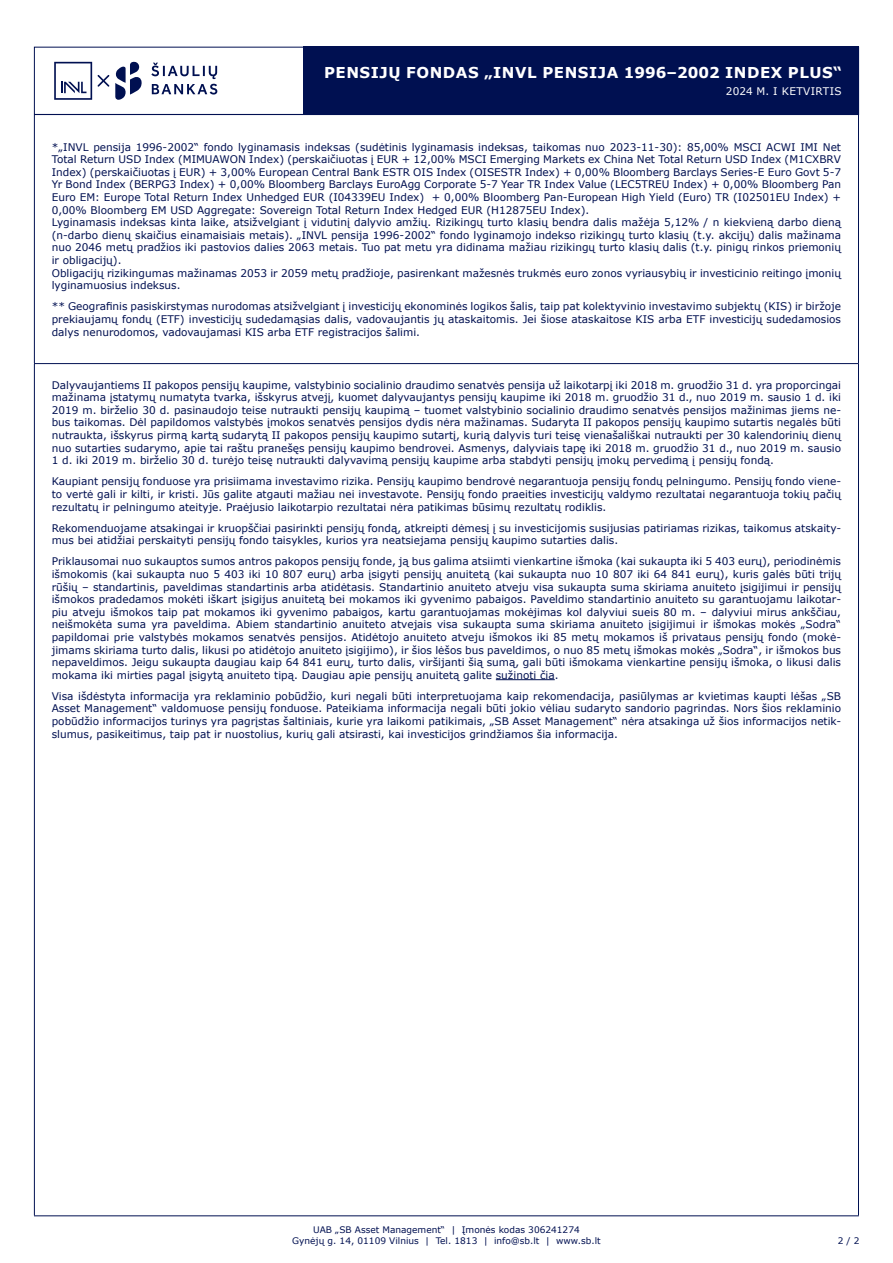
<style>
.page{position:relative;width:893px;height:1263px;background:#fff}
.page>*{position:absolute;margin:0;border:0;box-sizing:border-box;transform-origin:0 0}
.t1{font:700 15px "Verdana";letter-spacing:.035em;color:#fff}
.text{font:10.5px/12.6px "Verdana";color:#001051;text-align:justify}
.t2{font:10.5px "Verdana";letter-spacing:.035em;color:#fff}
.t3{font:9px/10.8px "Verdana";color:#001051;text-align:center}
</style>
<div class="page">
<svg style="left:34px;top:46px;width:825px;height:68px"></svg>
<div style="left:303px;top:47px;width:556px;height:68px;background:#001051"></div>
<svg style="left:54px;top:62px;width:38px;height:38px"></svg>
<svg style="left:98px;top:75px;width:11px;height:12px"></svg>
<svg style="left:151px;top:63px;width:66px;height:32px"></svg>
<svg style="left:115px;top:62px;width:27px;height:38px"></svg>
<hr style="left:34px;top:114px;width:825px;height:1px;background:#001051">
<hr style="left:34px;top:115px;width:1px;height:248px;background:#001051">
<hr style="left:858px;top:115px;width:1px;height:248px;background:#001051">
<hr style="left:34px;top:363px;width:825px;height:1px;background:#001051">
<hr style="left:34px;top:364px;width:1px;height:851px;background:#001051">
<hr style="left:858px;top:364px;width:1px;height:851px;background:#001051">
<hr style="left:34px;top:1215px;width:825px;height:1px;background:#001051">
<hr style="left:496px;top:679px;width:59px;height:1px;background:#001051">
<h1 class="t1" style="left:324px;top:62px;width:519px">PENSIJŲ FONDAS „INVL PENSIJA 1996–2002 INDEX PLUS“</h1>
<p class="t2" style="left:726px;top:84px;width:117px">2024 M. I KETVIRTIS</p>
<p class="text" style="left:52px;top:140px;width:791px">*„INVL pensija 1996-2002“ fondo lyginamasis indeksas (sudėtinis lyginamasis indeksas, taikomas nuo 2023-11-30): 85,00% MSCI ACWI IMI Net Total Return USD Index (MIMUAWON Index) (perskaičiuotas į EUR + 12,00% MSCI Emerging Markets ex China Net Total Return USD Index (M1CXBRV Index) (perskaičiuotas į EUR) + 3,00% European Central Bank ESTR OIS Index (OISESTR Index) + 0,00% Bloomberg Barclays Series-E Euro Govt 5-7<br>Yr Bond Index (BERPG3 Index) + 0,00% Bloomberg Barclays EuroAgg Corporate 5-7 Year TR Index Value (LEC5TREU Index) + 0,00% Bloomberg Pan Euro EM: Europe Total Return Index Unhedged EUR (I04339EU Index) + 0,00% Bloomberg Pan-European High Yield (Euro) TR (I02501EU Index) + 0,00% Bloomberg EM USD Aggregate: Sovereign Total Return Index Hedged EUR (H12875EU Index).</p>
<p class="text" style="left:52px;top:216px;width:791px">Lyginamasis indeksas kinta laike, atsižvelgiant į vidutinį dalyvio amžių. Rizikingų turto klasių bendra dalis mažėja 5,12% / n kiekvieną darbo dieną (n-darbo dienų skaičius einamaisiais metais). „INVL pensija 1996-2002“ fondo lyginamojo indekso rizikingų turto klasių (t.y. akcijų) dalis mažinama nuo 2046 metų pradžios iki pastovios dalies 2063 metais. Tuo pat metu yra didinama mažiau rizikingų turto klasių dalis (t.y. pinigų rinkos priemonių ir obligacijų).</p>
<p class="text" style="left:52px;top:266px;width:791px">Obligacijų rizikingumas mažinamas 2053 ir 2059 metų pradžioje, pasirenkant mažesnės trukmės euro zonos vyriausybių ir investicinio reitingo įmonių lyginamuosius indeksus.</p>
<p class="text" style="left:52px;top:300px;width:791px">** Geografinis pasiskirstymas nurodomas atsižvelgiant į investicijų ekonominės logikos šalis, taip pat kolektyvinio investavimo subjektų (KIS) ir biržoje prekiaujamų fondų (ETF) investicijų sudedamąsias dalis, vadovaujantis jų ataskaitomis. Jei šiose ataskaitose KIS arba ETF investicijų sudedamosios dalys nenurodomos, vadovaujamasi KIS arba ETF registracijos šalimi.</p>
<p class="text" style="left:52px;top:378px;width:791px">Dalyvaujantiems II pakopos pensijų kaupime, valstybinio socialinio draudimo senatvės pensija už laikotarpį iki 2018 m. gruodžio 31 d. yra proporcingai mažinama įstatymų numatyta tvarka, išskyrus atvejį, kuomet dalyvaujantys pensijų kaupime iki 2018 m. gruodžio 31 d., nuo 2019 m. sausio 1 d. iki 2019 m. birželio 30 d. pasinaudojo teise nutraukti pensijų kaupimą – tuomet valstybinio socialinio draudimo senatvės pensijos mažinimas jiems ne&shy;bus taikomas. Dėl papildomos valstybės įmokos senatvės pensijos dydis nėra mažinamas. Sudaryta II pakopos pensijų kaupimo sutartis negalės būti nutraukta, išskyrus pirmą kartą sudarytą II pakopos pensijų kaupimo sutartį, kurią dalyvis turi teisę vienašališkai nutraukti per 30 kalendorinių dienų nuo sutarties sudarymo, apie tai raštu pranešęs pensijų kaupimo bendrovei. Asmenys, dalyviais tapę iki 2018 m. gruodžio 31 d., nuo 2019 m. sausio 1 d. iki 2019 m. birželio 30 d. turėjo teisę nutraukti dalyvavimą pensijų kaupime arba stabdyti pensijų įmokų pervedimą į pensijų fondą.</p>
<p class="text" style="left:52px;top:475px;width:791px">Kaupiant pensijų fonduose yra prisiimama investavimo rizika. Pensijų kaupimo bendrovė negarantuoja pensijų fondų pelningumo. Pensijų fondo viene&shy;to vertė gali ir kilti, ir kristi. Jūs galite atgauti mažiau nei investavote. Pensijų fondo praeities investicijų valdymo rezultatai negarantuoja tokių pačių rezultatų ir pelningumo ateityje. Praėjusio laikotarpio rezultatai nėra patikimas būsimų rezultatų rodiklis.</p>
<p class="text" style="left:52px;top:521px;width:791px">Rekomenduojame atsakingai ir kruopščiai pasirinkti pensijų fondą, atkreipti dėmesį į su investicijomis susijusias patiriamas rizikas, taikomus atskaity&shy;mus bei atidžiai perskaityti pensijų fondo taisykles, kurios yra neatsiejama pensijų kaupimo sutarties dalis.</p>
<p class="text" style="left:52px;top:555px;width:791px">Priklausomai nuo sukauptos sumos antros pakopos pensijų fonde, ją bus galima atsiimti vienkartine išmoka (kai sukaupta iki 5 403 eurų), periodinėmis išmokomis (kai sukaupta nuo 5 403 iki 10 807 eurų) arba įsigyti pensijų anuitetą (kai sukaupta nuo 10 807 iki 64 841 eurų), kuris galės būti trijų rūšių – standartinis, paveldimas standartinis arba atidėtasis. Standartinio anuiteto atveju visa sukaupta suma skiriama anuiteto įsigijimui ir pensijų išmokos pradedamos mokėti iškart įsigijus anuitetą bei mokamos iki gyvenimo pabaigos. Paveldimo standartinio anuiteto su garantuojamu laikotar&shy;piu atveju išmokos taip pat mokamos iki gyvenimo pabaigos, kartu garantuojamas mokėjimas kol dalyviui sueis 80 m. – dalyviui mirus ankščiau, neišmokėta suma yra paveldima. Abiem standartinio anuiteto atvejais visa sukaupta suma skiriama anuiteto įsigijimui ir išmokas mokės „Sodra“ papildomai prie valstybės mokamos senatvės pensijos. Atidėtojo anuiteto atveju išmokos iki 85 metų mokamos iš privataus pensijų fondo (mokė&shy;jimams skiriama turto dalis, likusi po atidėtojo anuiteto įsigijimo), ir šios lėšos bus paveldimos, o nuo 85 metų išmokas mokės „Sodra“, ir išmokos bus nepaveldimos. Jeigu sukaupta daugiau kaip 64 841 eurų, turto dalis, viršijanti šią sumą, gali būti išmokama vienkartine pensijų išmoka, o likusi dalis mokama iki mirties pagal įsigytą anuiteto tipą. Daugiau apie pensijų anuitetą galite sužinoti čia.</p>
<p class="text" style="left:52px;top:690px;width:791px">Visa išdėstyta informacija yra reklaminio pobūdžio, kuri negali būti interpretuojama kaip rekomendacija, pasiūlymas ar kvietimas kaupti lėšas „SB Asset Management“ valdomuose pensijų fonduose. Pateikiama informacija negali būti jokio vėliau sudaryto sandorio pagrindas. Nors šios reklaminio pobūdžio informacijos turinys yra pagrįstas šaltiniais, kurie yra laikomi patikimais, „SB Asset Management“ nėra atsakinga už šios informacijos netik&shy;slumus, pasikeitimus, taip pat ir nuostolius, kurių gali atsirasti, kai investicijos grindžiamos šia informacija.</p>
<p class="t3" style="left:292px;top:1224px;width:310px">UAB „SB Asset Management“ | Įmonės kodas 306241274<br>Gynėjų g. 14, 01109 Vilnius | Tel. 1813 | info@sb.lt | www.sb.lt</p>
<p class="t3" style="left:838px;top:1235px;width:23px">2 / 2</p>
</div>
